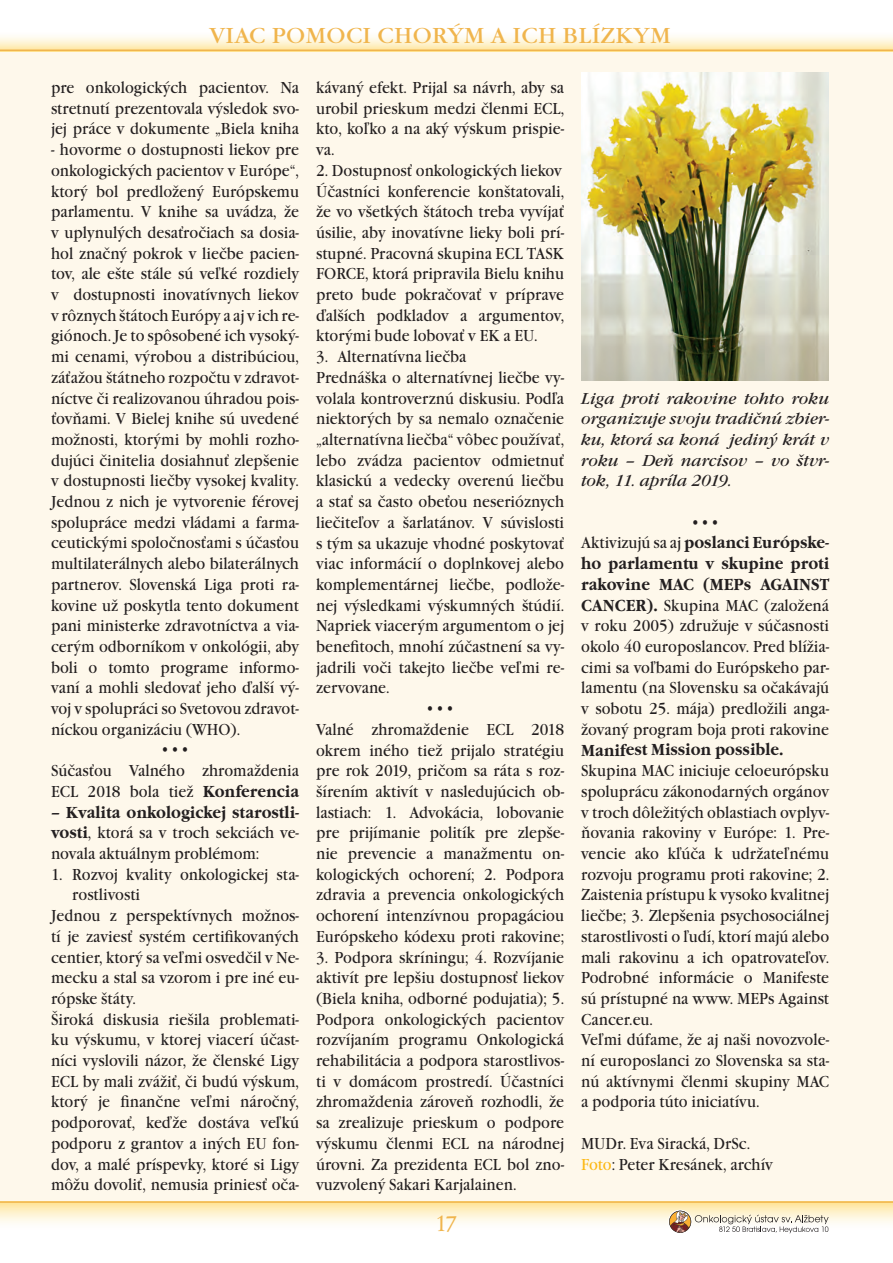
<style>
.page{position:relative;width:893px;height:1263px;background:#fff}
.page>*{position:absolute;margin:0;border:0;box-sizing:border-box;transform-origin:0 0}
.t1{font:24px "Garamond No 2 TOT";color:#f0b54d;scale:1.04 1}
.t2{font:22.5px "Garamond Itc TOT";letter-spacing:.015em;color:#f0b54d;scale:1.04 1}
.t3{font:16.5px/20.7px "Garamond Itc TOT";color:#231f20;text-align:justify;scale:.9 1}
.t4{font:italic 16.5px/20.7px "Garamond Itc TOT";color:#231f20;text-align:justify}
.t5{font:700 16.5px "Garamond Itc TOT";color:#231f20;scale:.9 1}
.s1{font-weight:700}
.s2{color:#fcb814}
</style>
<div class="page">
<div style="left:0;top:50px;width:893px;height:1180px;background:#fef8eb"></div>
<div style="left:0;top:1201px;width:893px;height:30px;background:linear-gradient(to bottom,#fee69d,#feffff)"></div>
<svg style="left:0;top:1201px;width:1px;height:30px"></svg>
<hr style="left:0;top:1201px;width:893px;height:2px;background:#f0b54d">
<svg style="left:1px;top:36px;width:892px;height:14px;background:#fdf0cc"></svg>
<hr style="left:0;top:50px;width:893px;height:1px;background:#f0b54d">
<svg style="left:0;top:36px;width:1px;height:14px"></svg>
<svg style="left:668px;top:1210px;width:24px;height:23px"></svg>
<svg style="left:669px;top:1211px;width:160px;height:22px"></svg>
<img style="left:581px;top:72px;width:248px;height:309px">
<h2 class="t2" style="left:209px;top:23px;width:445px">VIAC POMOCI CHORÝM A ICH BLÍZKYM</h2>
<p class="t3" style="left:51px;top:77px;width:277px">pre onkologických pacientov. Na stretnutí prezentovala výsledok svo&shy;jej práce v dokumente „Biela kniha</p>
<p class="t3" style="left:51px;top:139px;width:277px">- hovorme o dostupnosti liekov pre onkologických pacientov v Európe“, ktorý bol predložený Európskemu parlamentu. V knihe sa uvádza, že v uplynulých desaťročiach sa dosia&shy;hol značný pokrok v liečbe pacien&shy;tov, ale ešte stále sú veľké rozdiely v dostupnosti inovatívnych liekov v rôznych štátoch Európy a aj v ich re&shy;giónoch. Je to spôsobené ich vysoký&shy;mi cenami, výrobou a distribúciou, záťažou štátneho rozpočtu v zdravot&shy;níctve či realizovanou úhradou pois&shy;ťovňami. V Bielej knihe sú uvedené možnosti, ktorými by mohli rozho&shy;dujúci činitelia dosiahnuť zlepšenie v dostupnosti liečby vysokej kvality.<br>Jednou z nich je vytvorenie férovej spolupráce medzi vládami a farma&shy;ceutickými spoločnosťami s účasťou multilaterálnych alebo bilaterálnych partnerov. Slovenská Liga proti ra&shy;kovine už poskytla tento dokument pani ministerke zdravotníctva a via&shy;cerým odborníkom v onkológii, aby boli o tomto programe informo&shy;vaní a mohli sledovať jeho ďalší vý&shy;voj v spolupráci so Svetovou zdravot&shy;níckou organizáciu (WHO).</p>
<p class="t3" style="left:51px;top:740px;width:277px;text-align:center">•••<br>Súčasťou Valného zhromaždenia<br>ECL 2018 bola tiež <span class="s1">Konferencia</span></p>
<p class="t3" style="left:51px;top:802px;width:277px"><span class="s1">– Kvalita onkologickej starostli&shy;vosti</span>, ktorá sa v troch sekciách ve&shy;novala aktuálnym problémom:</p>
<p class="t3" style="left:51px;top:864px;width:277px">1. Rozvoj kvality onkologickej sta-</p>
<p class="t3" style="left:72px;top:885px;width:77px">rostlivosti</p>
<p class="t3" style="left:51px;top:905px;width:277px">Jednou z perspektívnych možnos-</p>
<p class="t3" style="left:51px;top:926px;width:277px">tí je zaviesť systém certifikovaných</p>
<p class="t3" style="left:51px;top:947px;width:277px">centier, ktorý sa veľmi osvedčil v Ne-</p>
<p class="t3" style="left:51px;top:967px;width:277px">mecku a stal sa vzorom i pre iné eu-</p>
<p class="t3" style="left:51px;top:988px;width:96px">rópske štáty.</p>
<p class="t3" style="left:51px;top:1009px;width:277px">Široká diskusia riešila problemati-</p>
<p class="t3" style="left:51px;top:1030px;width:277px">ku výskumu, v ktorej viacerí účast-</p>
<p class="t3" style="left:51px;top:1050px;width:277px">níci vyslovili názor, že členské Ligy</p>
<p class="t3" style="left:51px;top:1071px;width:277px">ECL by mali zvážiť, či budú výskum,</p>
<p class="t3" style="left:51px;top:1092px;width:277px">ktorý je finančne veľmi náročný,</p>
<p class="t3" style="left:51px;top:1112px;width:277px">podporovať, keďže dostáva veľkú</p>
<p class="t3" style="left:51px;top:1133px;width:277px">podporu z grantov a iných EU fon-</p>
<p class="t3" style="left:51px;top:1154px;width:277px">dov, a malé príspevky, ktoré si Ligy</p>
<p class="t3" style="left:51px;top:1174px;width:277px">môžu dovoliť, nemusia priniesť oča-</p>
<p class="t3" style="left:316px;top:77px;width:277px">kávaný efekt. Prijal sa návrh, aby sa urobil prieskum medzi členmi ECL, kto, koľko a na aký výskum prispie&shy;va.</p>
<p class="t3" style="left:316px;top:160px;width:277px;text-align:left">2. Dostupnosť onkologických liekov Účastníci konferencie konštatovali, že vo všetkých štátoch treba vyvíjať úsilie, aby inovatívne lieky boli prí&shy;stupné. Pracovná skupina ECL TASK FORCE, ktorá pripravila Bielu knihu preto bude pokračovať v príprave ďalších podkladov a argumentov, ktorými bude lobovať v EK a EU.</p>
<p class="t3" style="left:316px;top:346px;width:277px;text-align:left">3. Alternatívna liečba<br>Prednáška o alternatívnej liečbe vy&shy;volala kontroverznú diskusiu. Podľa niektorých by sa nemalo označenie „alternatívna liečba“ vôbec používať, lebo zvádza pacientov odmietnuť klasickú a vedecky overenú liečbu a stať sa často obeťou neserióznych liečiteľov a šarlatánov. V súvislosti s tým sa ukazuje vhodné poskytovať viac informácií o doplnkovej alebo komplementárnej liečbe, podlože&shy;nej výsledkami výskumných štúdií.<br>Napriek viacerým argumentom o jej benefitoch, mnohí zúčastnení sa vy&shy;jadrili voči takejto liečbe veľmi re&shy;zervovane.</p>
<p class="t3" style="left:316px;top:698px;width:277px;text-align:center">•••<br>Valné zhromaždenie ECL 2018 okrem iného tiež prijalo stratégiu pre rok 2019, pričom sa ráta s roz&shy;šírením aktivít v nasledujúcich ob&shy;lastiach: 1. Advokácia, lobovanie pre prijímanie politík pre zlepše&shy;nie prevencie a manažmentu on&shy;kologických ochorení; 2. Podpora zdravia a prevencia onkologických ochorení intenzívnou propagáciou<br>Európskeho kódexu proti rakovine;</p>
<p class="t3" style="left:316px;top:947px;width:277px">3. Podpora skríningu; 4. Rozvíjanie aktivít pre lepšiu dostupnosť liekov (Biela kniha, odborné podujatia); 5.<br>Podpora onkologických pacientov rozvíjaním programu Onkologická rehabilitácia a podpora starostlivos&shy;ti v domácom prostredí. Účastníci zhromaždenia zároveň rozhodli, že sa zrealizuje prieskum o podpore výskumu členmi ECL na národnej úrovni. Za prezidenta ECL bol zno&shy;vuzvolený Sakari Karjalainen.</p>
<h1 class="t1" style="left:436px;top:1209px;width:22px">17</h1>
<p class="t4" style="left:581px;top:388px;width:250px">Liga proti rakovine tohto roku organizuje svoju tradičnú zbier&shy;ku, ktorá sa koná jediný krát v roku – Deň narcisov – vo štvr&shy;tok, 11. apríla 2019.</p>
<p class="t3" style="left:581px;top:512px;width:277px;text-align:center">•••<br>Aktivizujú sa aj <span class="s1">poslanci Európske&shy;ho parlamentu v skupine proti rakovine MAC (MEPs AGAINST<br>CANCER).</span> Skupina MAC (založená v roku 2005) združuje v súčasnosti okolo 40 europoslancov. Pred blížia&shy;cimi sa voľbami do Európskeho par&shy;lamentu (na Slovensku sa očakávajú v sobotu 25. mája) predložili anga&shy;žovaný program boja proti rakovine</p>
<p class="t5" style="left:581px;top:740px;width:226px">Manifest Mission possible.</p>
<p class="t3" style="left:581px;top:760px;width:277px;text-align:left">Skupina MAC iniciuje celoeurópsku spoluprácu zákonodarných orgánov v troch dôležitých oblastiach ovplyv&shy;ňovania rakoviny v Európe: 1. Pre&shy;vencie ako kľúča k udržateľnému rozvoju programu proti rakovine; 2.<br>Zaistenia prístupu k vysoko kvalitnej liečbe; 3. Zlepšenia psychosociálnej starostlivosti o ľudí, ktorí majú alebo mali rakovinu a ich opatrovateľov.<br>Podrobné informácie o Manifeste sú prístupné na www. MEPs Against Cancer.eu.<br>Veľmi dúfame, že aj naši novozvole&shy;ní europoslanci zo Slovenska sa sta&shy;nú aktívnymi členmi skupiny MAC a podporia túto iniciatívu.</p>
<p class="t3" style="left:581px;top:1133px;width:215px">MUDr. Eva Siracká, DrSc.<br><span class="s2">Foto</span>: Peter Kresánek, archív</p>
</div>
